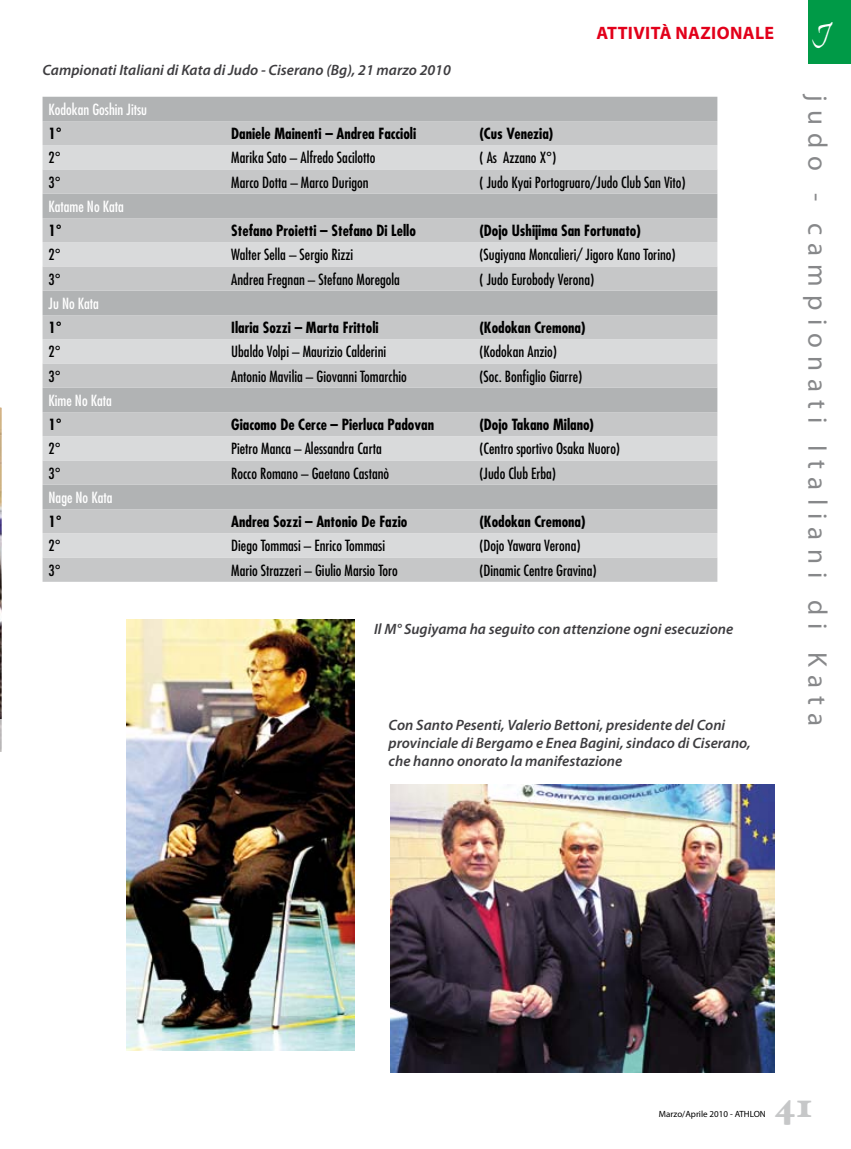
<style>
.page{position:relative;width:851px;height:1149px;background:#fff}
.page>*{position:absolute;margin:0;border:0;box-sizing:border-box;transform-origin:0 0}
.t1{font:900 36px "Hoefler Text";color:#c6c7c8}
.t2{font:700 30px "Ex Ponto Pro";color:#fff}
.t3{font:27px "Myriad Pro";letter-spacing:.3em;color:#87888a}
.t4{font:700 18px "Myriad Pro";letter-spacing:.02em;color:#e2001a}
.t5{font:condensed 15px "Futura";color:#000}
.t6{font:700 condensed 15px "Futura";color:#000}
.t7{font:italic 600 15px/18px "Myriad Pro";color:#3e3d40}
.t8{font:condensed 15px "Futura";color:#fff}
.t9{font:9px "Myriad Pro";color:#000}
</style>
<div class="page">
<div style="left:808px;top:0;width:42px;height:64px;background:#009a47"></div>
<div style="left:43px;top:97px;width:674px;height:24px;background:#b1b3b4"></div>
<div style="left:43px;top:121px;width:674px;height:460px;background:#c6c7c8"></div>
<svg style="left:43px;top:145px;width:674px;height:412px;background:#c6c8c9"></svg>
<img style="left:390px;top:784px;width:384px;height:287px">
<svg style="left:0;top:407px;width:2px;height:312px"></svg>
<img style="left:126px;top:619px;width:228px;height:431px">
<p class="t7" style="left:43px;top:61px;width:410px">Campionati Italiani di Kata di Judo - Ciserano (Bg), 21 marzo 2010</p>
<p class="t4" style="left:596px;top:21px;width:179px">ATTIVITÀ NAZIONALE</p>
<p class="t8" style="left:49px;top:100px;width:100px">Kodokan Goshin Jitsu</p>
<p class="t6" style="left:49px;top:124px;width:15px">1°</p>
<p class="t6" style="left:231px;top:124px;width:186px">Daniele Mainenti – Andrea Faccioli</p>
<p class="t6" style="left:479px;top:124px;width:75px">(Cus Venezia)</p>
<p class="t5" style="left:49px;top:148px;width:14px">2°</p>
<p class="t5" style="left:231px;top:148px;width:146px">Marika Sato – Alfredo Sacilotto</p>
<p class="t5" style="left:479px;top:148px;width:78px">( As Azzano X°)</p>
<p class="t5" style="left:49px;top:173px;width:14px">3°</p>
<p class="t5" style="left:231px;top:173px;width:139px">Marco Dotta – Marco Durigon</p>
<p class="t5" style="left:479px;top:173px;width:208px">( Judo Kyai Portogruaro/Judo Club San Vito)</p>
<p class="t8" style="left:49px;top:197px;width:77px">Katame No Kata</p>
<p class="t6" style="left:49px;top:221px;width:15px">1°</p>
<p class="t6" style="left:231px;top:221px;width:186px">Stefano Proietti – Stefano Di Lello</p>
<p class="t6" style="left:479px;top:221px;width:163px">(Dojo Ushijima San Fortunato)</p>
<p class="t5" style="left:49px;top:245px;width:14px">2°</p>
<p class="t5" style="left:231px;top:245px;width:123px">Walter Sella – Sergio Rizzi</p>
<p class="t5" style="left:479px;top:245px;width:198px">(Sugiyana Moncalieri/ Jigoro Kano Torino)</p>
<p class="t5" style="left:49px;top:270px;width:14px">3°</p>
<p class="t5" style="left:231px;top:270px;width:170px">Andrea Fregnan – Stefano Moregola</p>
<p class="t5" style="left:479px;top:270px;width:116px">( Judo Eurobody Verona)</p>
<p class="t8" style="left:49px;top:294px;width:52px">Ju No Kata</p>
<p class="t6" style="left:49px;top:318px;width:15px">1°</p>
<p class="t6" style="left:231px;top:318px;width:149px">Ilaria Sozzi – Marta Frittoli</p>
<p class="t6" style="left:479px;top:318px;width:108px">(Kodokan Cremona)</p>
<p class="t5" style="left:49px;top:342px;width:14px">2°</p>
<p class="t5" style="left:231px;top:342px;width:156px">Ubaldo Volpi – Maurizio Calderini</p>
<p class="t5" style="left:479px;top:342px;width:79px">(Kodokan Anzio)</p>
<p class="t5" style="left:49px;top:366px;width:14px">3°</p>
<p class="t5" style="left:231px;top:366px;width:177px">Antonio Mavilia – Giovanni Tomarchio</p>
<p class="t5" style="left:479px;top:366px;width:104px">(Soc. Bonfiglio Giarre)</p>
<p class="t8" style="left:49px;top:391px;width:65px">Kime No Kata</p>
<p class="t6" style="left:49px;top:414px;width:15px">1°</p>
<p class="t6" style="left:231px;top:414px;width:204px">Giacomo De Cerce – Pierluca Padovan</p>
<p class="t6" style="left:479px;top:414px;width:116px">(Dojo Takano Milano)</p>
<p class="t5" style="left:49px;top:439px;width:14px">2°</p>
<p class="t5" style="left:231px;top:439px;width:152px">Pietro Manca – Alessandra Carta</p>
<p class="t5" style="left:479px;top:439px;width:142px">(Centro sportivo Osaka Nuoro)</p>
<p class="t5" style="left:49px;top:463px;width:14px">3°</p>
<p class="t5" style="left:231px;top:463px;width:159px">Rocco Romano – Gaetano Castanò</p>
<p class="t5" style="left:479px;top:463px;width:78px">(Judo Club Erba)</p>
<p class="t8" style="left:49px;top:488px;width:65px">Nage No Kata</p>
<p class="t6" style="left:49px;top:511px;width:15px">1°</p>
<p class="t6" style="left:231px;top:511px;width:178px">Andrea Sozzi – Antonio De Fazio</p>
<p class="t6" style="left:479px;top:511px;width:108px">(Kodokan Cremona)</p>
<p class="t5" style="left:49px;top:536px;width:14px">2°</p>
<p class="t5" style="left:231px;top:536px;width:155px">Diego Tommasi – Enrico Tommasi</p>
<p class="t5" style="left:479px;top:536px;width:102px">(Dojo Yawara Verona)</p>
<p class="t5" style="left:49px;top:560px;width:14px">3°</p>
<p class="t5" style="left:231px;top:560px;width:168px">Mario Strazzeri – Giulio Marsio Toro</p>
<p class="t5" style="left:479px;top:560px;width:119px">(Dinamic Centre Gravina)</p>
<p class="t7" style="left:374px;top:619px;width:361px">Il M° Sugiyama ha seguito con attenzione ogni esecuzione</p>
<p class="t7" style="left:388px;top:715px;width:363px">Con Santo Pesenti, Valerio Bettoni, presidente del Coni provinciale di Bergamo e Enea Bagini, sindaco di Ciserano, che hanno onorato la manifestazione</p>
<h2 class="t2" style="left:815px;top:14px;width:17px">J</h2>
<h3 class="t3" style="left:834px;top:95px;width:632px;rotate:90deg">judo - campionati Italiani di Kata</h3>
<p class="t9" style="left:658px;top:1108px;width:108px">Marzo/Aprile 2010 - ATHLON</p>
<h1 class="t1" style="left:774px;top:1082px;width:40px">41</h1>
</div>
